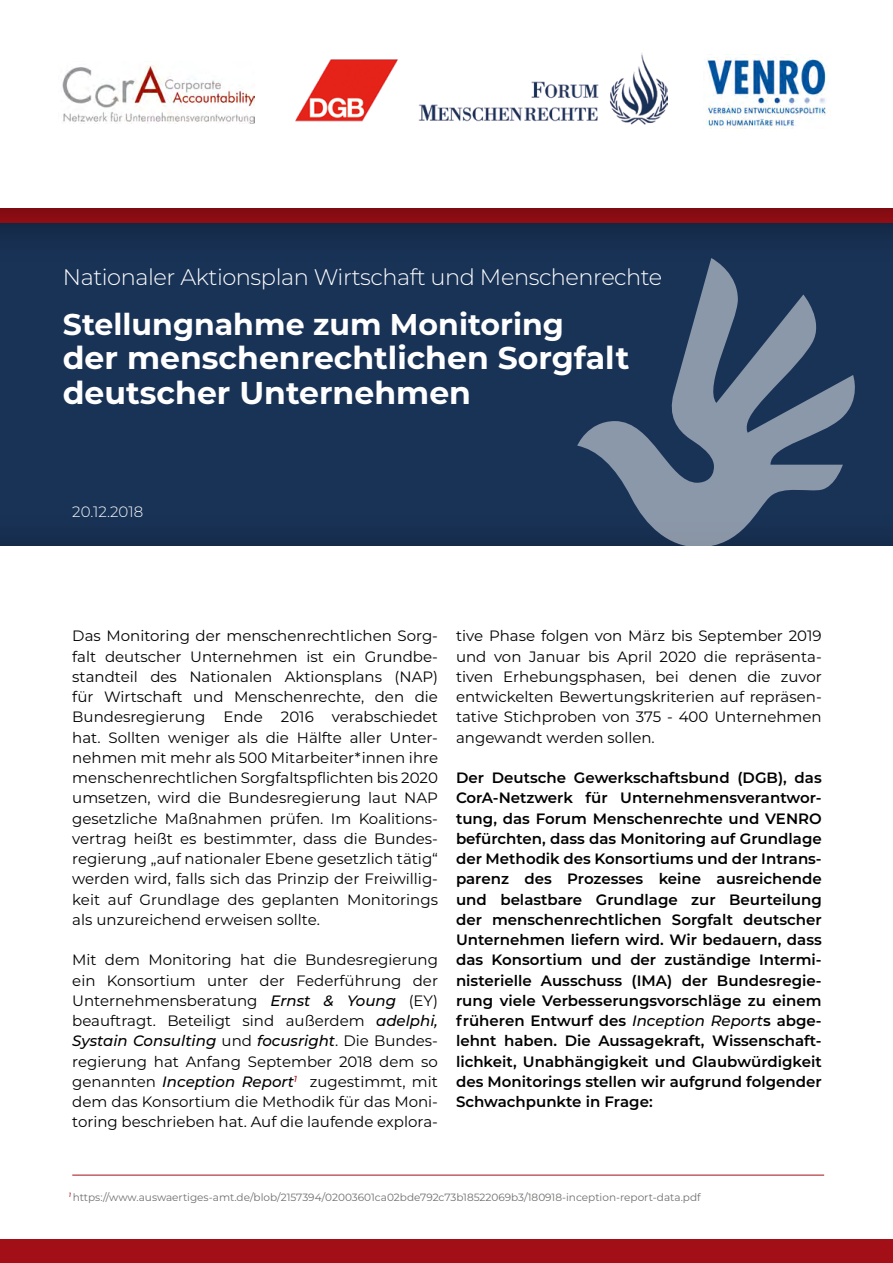
<style>
.page{position:relative;width:893px;height:1263px;background:#fff}
.page>*{position:absolute;margin:0;border:0;box-sizing:border-box;transform-origin:0 0}
.t1{font:700 31.5px/34.5px "Montserrat";color:#fff}
.t2{font:700 30px "Montserrat";color:#fff}
.t3{font:300 22.5px "Montserrat";letter-spacing:-.02em;color:#fff}
.Absatzformat_1{font:15px/20.2px "Montserrat";color:#000;text-align:justify}
.Absatzformat_1-2{font:600 15px/20.2px "Montserrat";color:#000;text-align:justify}
.t4{font:300 15px "Montserrat";color:#fff}
.t5{font:10.5px "Montserrat";color:#6f6f6e}
.s1{font-weight:500;font-style:italic}
</style>
<div class="page">
<img style="left:62px;top:65px;width:192px;height:59px">
<img style="left:418px;top:53px;width:249px;height:72px">
<img style="left:295px;top:59px;width:103px;height:63px">
<img style="left:705px;top:54px;width:126px;height:74px">
<div style="left:0;top:198px;width:893px;height:339px;background:#000;opacity:.39"></div>
<div style="left:0;top:212px;width:893px;height:334px;background:#000;opacity:.39"></div>
<svg style="left:577px;top:258px;width:284px;height:288px;background:#425775"></svg>
<hr style="left:72px;top:1175px;width:752px;height:1px;background:#a30f17">
<div style="left:0;top:1239px;width:893px;height:24px;background:#a30f17"></div>
<p class="t3" style="left:63px;top:262px;width:601px">Nationaler Aktionsplan Wirtschaft und Menschenrechte</p>
<p class="t2" style="left:63px;top:302px;width:503px">Stellungnahme zum Monitoring</p>
<p class="t1" style="left:63px;top:339px;width:568px">der menschenrechtlichen Sorgfalt deutscher Unternehmen</p>
<p class="t4" style="left:72px;top:502px;width:72px">20.12.2018</p>
<p class="Absatzformat_1" style="left:72px;top:625px;width:367px">Das Monitoring der menschenrechtlichen Sorg&shy;falt deutscher Unternehmen ist ein Grundbe&shy;standteil des Nationalen Aktionsplans (NAP) für Wirtschaft und Menschenrechte, den die Bundesregierung Ende 2016 verabschiedet hat. Sollten weniger als die Hälfte aller Unter&shy;nehmen mit mehr als 500 Mitarbeiter*innen ihre menschenrechtlichen Sorgfaltspflichten bis 2020 umsetzen, wird die Bundesregierung laut NAP gesetzliche Maßnahmen prüfen. Im Koalitions&shy;vertrag heißt es bestimmter, dass die Bundes&shy;regierung „auf nationaler Ebene gesetzlich tätig“ werden wird, falls sich das Prinzip der Freiwillig&shy;keit auf Grundlage des geplanten Monitorings als unzureichend erweisen sollte.</p>
<p class="Absatzformat_1" style="left:72px;top:949px;width:367px">Mit dem Monitoring hat die Bundesregierung ein Konsortium unter der Federführung der Unternehmensberatung <span class="s1">Ernst &amp; Young</span> (EY) beauftragt. Beteiligt sind außerdem <span class="s1">adelphi, Systain Consulting</span> und <span class="s1">focusright</span>. Die Bundes&shy;regierung hat Anfang September 2018 dem so genannten <span class="s1">Inception Report</span><sup>1</sup> zugestimmt, mit dem das Konsortium die Methodik für das Moni&shy;toring beschrieben hat. Auf die laufende explora-</p>
<p class="Absatzformat_1" style="left:456px;top:625px;width:367px">tive Phase folgen von März bis September 2019 und von Januar bis April 2020 die repräsenta&shy;tiven Erhebungsphasen, bei denen die zuvor entwickelten Bewertungskriterien auf repräsen&shy;tative Stichproben von 375 - 400 Unternehmen angewandt werden sollen.</p>
<p class="Absatzformat_1-2" style="left:456px;top:767px;width:367px">Der Deutsche Gewerkschaftsbund (DGB), das CorA-Netzwerk für Unternehmensverantwor&shy;tung, das Forum Menschenrechte und VENRO befürchten, dass das Monitoring auf Grundlage der Methodik des Konsortiums und der Intrans&shy;parenz des Prozesses keine ausreichende und belastbare Grundlage zur Beurteilung der menschenrechtlichen Sorgfalt deutscher Unternehmen liefern wird. Wir bedauern, dass das Konsortium und der zuständige Intermi&shy;nisterielle Ausschuss (IMA) der Bundesregie&shy;rung viele Verbesserungsvorschläge zu einem früheren Entwurf des <span class="s1">Inception Report</span>s abge&shy;lehnt haben. Die Aussagekraft, Wissenschaft&shy;lichkeit, Unabhängigkeit und Glaubwürdigkeit des Monitorings stellen wir aufgrund folgender Schwachpunkte in Frage:</p>
<p class="t5" style="left:69px;top:1189px;width:633px"><sup>1</sup> https://www.auswaertiges-amt.de/blob/2157394/02003601ca02bde792c73b18522069b3/180918-inception-report-data.pdf</p>
</div>
